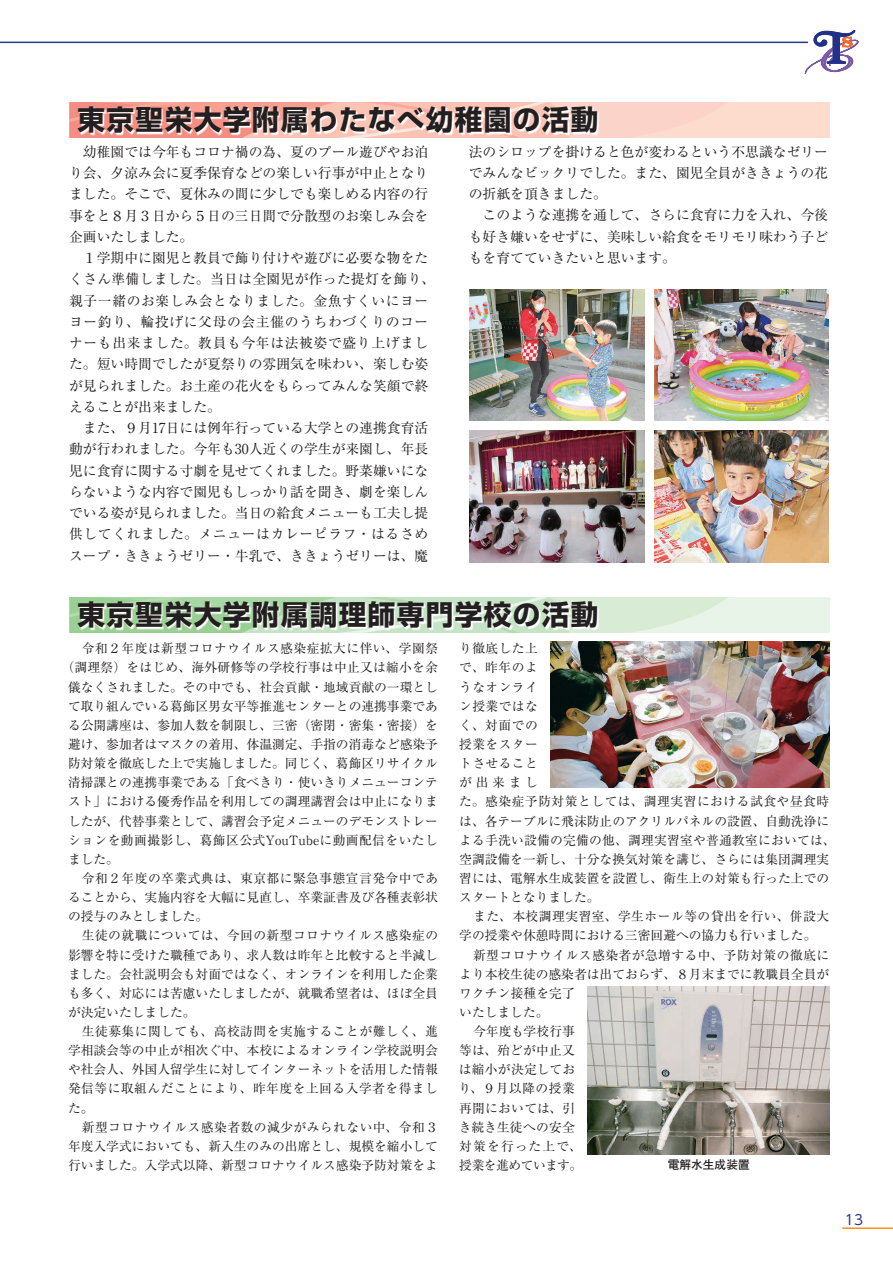
<style>
.page{position:relative;width:893px;height:1263px;background:#fff}
.page>*{position:absolute;margin:0;border:0;box-sizing:border-box;transform-origin:0 0}
.t1{font:700 27.6px "Shin Go Pr 6 N";letter-spacing:.05em;color:#231f20}
.t2{font:13.8px/21.3px "Ryumin Pr 6 N";color:#231f20;text-align:justify}
.t3{font:13.8px/21.3px "Ryumin Pr 6 N";letter-spacing:.02em;color:#231f20}
.t4{font:13.8px "UD Shin Go Pro";color:#2a388b}
.t5{font:12.75px/19.2px "Ryumin Pr 6 N";color:#231f20}
.t6{font:12.75px/19.2px "Ryumin Pr 6 N";letter-spacing:.02em;color:#231f20}
.t7{font:12.75px "Ryumin Pr 6 N";letter-spacing:.035em;color:#231f20}
.t8{font:12.75px "Ryumin Pr 6 N";letter-spacing:.04em;color:#231f20}
.t9{font:12.75px "Ryumin Pr 6 N";letter-spacing:-.04em;color:#231f20}
.t10{font:12.75px "Ryumin Pr 6 N";letter-spacing:.045em;color:#231f20}
.t11{font:12.75px "Ryumin Pr 6 N";letter-spacing:.095em;color:#231f20}
.t12{font:700 11.7px "Futo Go B101 Pr 6 N";color:#231f20}
</style>
<div class="page">
<hr style="left:0;top:42px;width:808px;height:1px;background:#2a388b">
<hr style="left:843px;top:1227px;width:50px;height:2px;background:#f7931d">
<svg style="left:805px;top:30px;width:54px;height:44px"></svg>
<svg style="left:69px;top:102px;width:760px;height:35px;background:#fbcbbe"></svg>
<svg style="left:79px;top:107px;width:520px;height:28px"></svg>
<svg style="left:69px;top:597px;width:760px;height:35px;background:#d4ead2"></svg>
<svg style="left:79px;top:602px;width:520px;height:29px"></svg>
<img style="left:470px;top:431px;width:174px;height:131px">
<img style="left:654px;top:431px;width:175px;height:131px">
<img style="left:470px;top:289px;width:174px;height:132px">
<img style="left:654px;top:289px;width:175px;height:132px">
<img style="left:551px;top:642px;width:278px;height:145px">
<img style="left:588px;top:986px;width:241px;height:168px">
<h1 class="t1" style="left:78px;top:98px;width:522px">東京聖栄大学附属わたなべ幼稚園の活動</h1>
<p class="t2" style="left:69px;top:140px;width:361px;text-indent:14px">幼稚園では今年もコロナ禍の為、夏のプール遊びやお泊り会、夕涼み会に夏季保育などの楽しい行事が中止となりました。そこで、夏休みの間に少しでも楽しめる内容の行事をと８月３日から５日の三日間で分散型のお楽しみ会を企画いたしました。</p>
<p class="t3" style="left:69px;top:246px;width:368px;text-indent:14px">１学期中に園児と教員で飾り付けや遊びに必要な物をたくさん準備しました。当日は全園児が作った提灯を飾り、親子一緒のお楽しみ会となりました。金魚すくいにヨーヨー釣り、輪投げに父母の会主催のうちわづくりのコーナーも出来ました。教員も今年は法被姿で盛り上げました。短い時間でしたが夏祭りの雰囲気を味わい、楽しむ姿が見られました。お土産の花火をもらってみんな笑顔で終えることが出来ました。</p>
<p class="t2" style="left:69px;top:416px;width:361px;text-indent:14px">また、９月17日には例年行っている大学との連携食育活動が行われました。今年も30人近くの学生が来園し、年長児に食育に関する寸劇を見せてくれました。野菜嫌いにならないような内容で園児もしっかり話を聞き、劇を楽しんでいる姿が見られました。当日の給食メニューも工夫し提供してくれました。メニューはカレーピラフ・はるさめスープ・ききょうゼリー・牛乳で、ききょうゼリーは、魔</p>
<p class="t2" style="left:469px;top:140px;width:361px">法のシロップを掛けると色が変わるという不思議なゼリーでみんなビックリでした。また、園児全員がききょうの花の折紙を頂きました。</p>
<p class="t2" style="left:469px;top:204px;width:361px;text-indent:14px">このような連携を通して、さらに食育に力を入れ、今後も好き嫌いをせずに、美味しい給食をモリモリ味わう子どもを育てていきたいと思います。</p>
<h1 class="t1" style="left:78px;top:593px;width:522px">東京聖栄大学附属調理師専門学校の活動</h1>
<p class="t7" style="left:82px;top:638px;width:358px">令和２年度は新型コロナウイルス感染症拡大に伴い、学園祭</p>
<p class="t6" style="left:62px;top:657px;width:378px">（調理祭）をはじめ、海外研修等の学校行事は中止又は縮小を余</p>
<p class="t5" style="left:68px;top:676px;width:371px">儀なくされました。その中でも、社会貢献・地域貢献の一環とし</p>
<p class="t5" style="left:68px;top:696px;width:371px">て取り組んでいる葛飾区男女平等推進センターとの連携事業であ</p>
<p class="t5" style="left:68px;top:715px;width:371px">る公開講座は、参加人数を制限し、三密（密閉・密集・密接）を</p>
<p class="t5" style="left:68px;top:734px;width:371px">避け、参加者はマスクの着用、体温測定、手指の消毒など感染予</p>
<p class="t5" style="left:68px;top:753px;width:371px">防対策を徹底した上で実施しました。同じく、葛飾区リサイクル</p>
<p class="t5" style="left:68px;top:772px;width:371px">清掃課との連携事業である「食べきり・使いきりメニューコンテ</p>
<p class="t5" style="left:68px;top:791px;width:371px">スト」における優秀作品を利用しての調理講習会は中止になりま</p>
<p class="t5" style="left:68px;top:810px;width:371px">したが、代替事業として、講習会予定メニューのデモンストレー</p>
<p class="t7" style="left:68px;top:830px;width:371px">ションを動画撮影し、葛飾区公式YouTubeに動画配信をいたし</p>
<p class="t5" style="left:68px;top:849px;width:53px">ました。</p>
<p class="t7" style="left:82px;top:868px;width:358px">令和２年度の卒業式典は、東京都に緊急事態宣言発令中であ</p>
<p class="t5" style="left:68px;top:887px;width:371px">ることから、実施内容を大幅に見直し、卒業証書及び各種表彰状</p>
<p class="t5" style="left:68px;top:906px;width:142px">の授与のみとしました。</p>
<p class="t7" style="left:82px;top:925px;width:358px">生徒の就職については、今回の新型コロナウイルス感染症の</p>
<p class="t5" style="left:68px;top:944px;width:371px">影響を特に受けた職種であり、求人数は昨年と比較すると半減し</p>
<p class="t5" style="left:68px;top:964px;width:371px">ました。会社説明会も対面ではなく、オンラインを利用した企業</p>
<p class="t5" style="left:68px;top:983px;width:371px">も多く、対応には苦慮いたしましたが、就職希望者は、ほぼ全員</p>
<p class="t5" style="left:68px;top:1002px;width:129px">が決定いたしました。</p>
<p class="t8" style="left:82px;top:1021px;width:358px">生徒募集に関しても、高校訪問を実施することが難しく、進</p>
<p class="t5" style="left:68px;top:1040px;width:371px">学相談会等の中止が相次ぐ中、本校によるオンライン学校説明会</p>
<p class="t5" style="left:68px;top:1059px;width:371px">や社会人、外国人留学生に対してインターネットを活用した情報</p>
<p class="t8" style="left:68px;top:1079px;width:371px">発信等に取組んだことにより、昨年度を上回る入学者を得まし</p>
<p class="t5" style="left:68px;top:1097px;width:27px">た。</p>
<p class="t7" style="left:82px;top:1117px;width:358px">新型コロナウイルス感染者数の減少がみられない中、令和３</p>
<p class="t5" style="left:68px;top:1136px;width:371px">年度入学式においても、新入生のみの出席とし、規模を縮小して</p>
<p class="t5" style="left:68px;top:1155px;width:371px">行いました。入学式以降、新型コロナウイルス感染予防対策をよ</p>
<p class="t6" style="left:459px;top:638px;width:378px">り徹底した上<br>で、昨年のよ<br>うなオンライ<br>ン授業ではな<br>く、対面での<br>授業をスター<br>トさせること<br>が出来まし<br>た。感染症予防対策としては、調理実習における試食や昼食時は、各テーブルに飛沫防止のアクリルパネルの設置、自動洗浄による手洗い設備の完備の他、調理実習室や普通教室においては、空調設備を一新し、十分な換気対策を講じ、さらには集団調理実習には、電解水生成装置を設置し、衛生上の対策も行った上でのスタートとなりました。</p>
<p class="t5" style="left:459px;top:906px;width:371px;text-indent:14px">また、本校調理実習室、学生ホール等の貸出を行い、併設大学の授業や休憩時間における三密回避への協力も行いました。</p>
<p class="t7" style="left:473px;top:945px;width:358px">新型コロナウイルス感染者が急増する中、予防対策の徹底に</p>
<p class="t5" style="left:459px;top:964px;width:371px">より本校生徒の感染者は出ておらず、８月末までに教職員全員が</p>
<p class="t5" style="left:459px;top:983px;width:117px">ワクチン接種を完了</p>
<p class="t5" style="left:459px;top:1002px;width:91px">いたしました。</p>
<p class="t5" style="left:473px;top:1021px;width:103px">今年度も学校行事</p>
<p class="t6" style="left:459px;top:1040px;width:117px">等は、殆どが中止又</p>
<p class="t5" style="left:459px;top:1059px;width:118px">は縮小が決定してお</p>
<p class="t10" style="left:459px;top:1079px;width:118px">り、９月以降の授業</p>
<p class="t6" style="left:459px;top:1097px;width:118px">再開においては、引</p>
<p class="t5" style="left:459px;top:1117px;width:118px">き続き生徒への安全</p>
<p class="t11" style="left:459px;top:1136px;width:124px">対策を行った上で、</p>
<p class="t9" style="left:459px;top:1155px;width:125px">授業を進めています。</p>
<p class="t12" style="left:668px;top:1155px;width:83px">電解水生成装置</p>
<p class="t4" style="left:845px;top:1208px;width:20px">13</p>
</div>
